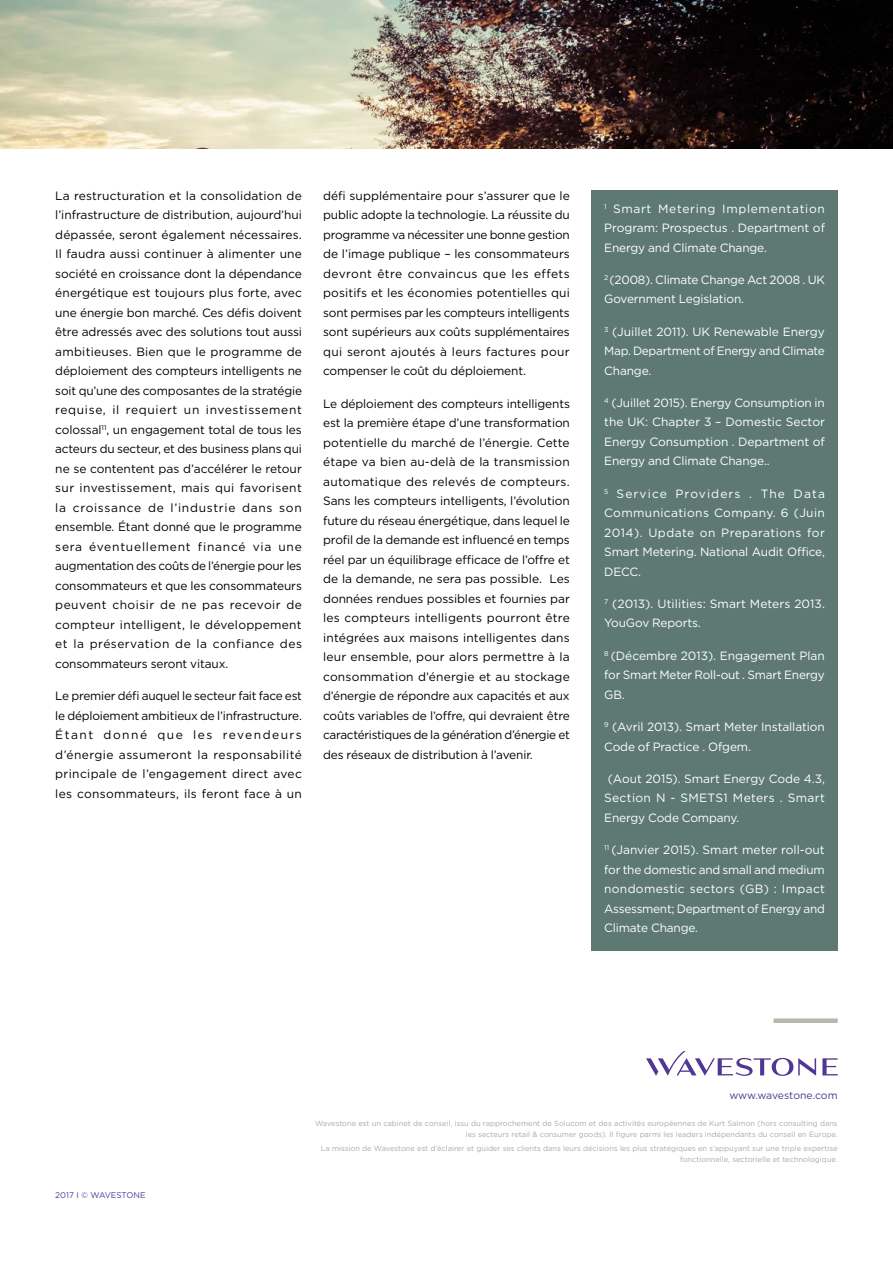
<style>
.page{position:relative;width:893px;height:1263px;background:#fff}
.page>*{position:absolute;margin:0;border:0;box-sizing:border-box;transform-origin:0 0}
.t1{font:12px/19.5px "Gotham";letter-spacing:-.01em;color:#000;text-align:justify}
.t2{font:12px/19.5px "Gotham";letter-spacing:-.01em;color:#fff;text-align:justify}
.t3{font:10.5px "Gotham";letter-spacing:-.01em;color:#503795}
.t4{font:8.25px "Gotham";color:#503795}
.t5{font:7.5px/10.5px "Gotham";color:#a7a9ac;text-align:right}
</style>
<div class="page">
<img style="left:0;top:0;width:893px;height:149px">
<svg style="left:822px;top:1058px;width:16px;height:17px"></svg>
<svg style="left:646px;top:1051px;width:170px;height:25px"></svg>
<div style="left:773px;top:1018px;width:65px;height:5px;background:#b9b6ac"></div>
<div style="left:591px;top:190px;width:247px;height:760px;background:#5d7972"></div>
<p class="t1" style="left:55px;top:186px;width:248px">La restructuration et la consolidation de l’infrastructure de distribution, aujourd’hui dépassée, seront également nécessaires.<br>Il faudra aussi continuer à alimenter une société en croissance dont la dépendance énergétique est toujours plus forte, avec une énergie bon marché. Ces défis doivent être adressés avec des solutions tout aussi ambitieuses. Bien que le programme de déploiement des compteurs intelligents ne soit qu’une des composantes de la stratégie requise, il requiert un investissement colossal<sup>11</sup>, un engagement total de tous les acteurs du secteur, et des business plans qui ne se contentent pas d’accélérer le retour sur investissement, mais qui favorisent la croissance de l’industrie dans son ensemble. Étant donné que le programme sera éventuellement financé via une augmentation des coûts de l’énergie pour les consommateurs et que les consommateurs peuvent choisir de ne pas recevoir de compteur intelligent, le développement et la préservation de la confiance des consommateurs seront vitaux.</p>
<p class="t1" style="left:55px;top:686px;width:248px">Le premier défi auquel le secteur fait face est le déploiement ambitieux de l’infrastructure.<br>Étant donné que les revendeurs d’énergie assumeront la responsabilité principale de l’engagement direct avec les consommateurs, ils feront face à un</p>
<p class="t1" style="left:323px;top:186px;width:248px">défi supplémentaire pour s’assurer que le public adopte la technologie. La réussite du programme va nécessiter une bonne gestion de l’image publique – les consommateurs devront être convaincus que les effets positifs et les économies potentielles qui sont permises par les compteurs intelligents sont supérieurs aux coûts supplémentaires qui seront ajoutés à leurs factures pour compenser le coût du déploiement.</p>
<p class="t1" style="left:323px;top:393px;width:248px">Le déploiement des compteurs intelligents est la première étape d’une transformation potentielle du marché de l’énergie. Cette étape va bien au-delà de la transmission automatique des relevés de compteurs.<br>Sans les compteurs intelligents, l’évolution future du réseau énergétique, dans lequel le profil de la demande est influencé en temps réel par un équilibrage efficace de l’offre et de la demande, ne sera pas possible. Les données rendues possibles et fournies par les compteurs intelligents pourront être intégrées aux maisons intelligentes dans leur ensemble, pour alors permettre à la consommation d’énergie et au stockage d’énergie de répondre aux capacités et aux coûts variables de l’offre, qui devraient être caractéristiques de la génération d’énergie et des réseaux de distribution à l’avenir.</p>
<p class="t2" style="left:604px;top:198px;width:222px"><sup>1</sup> Smart Metering Implementation Program: Prospectus . Department of Energy and Climate Change.</p>
<p class="t2" style="left:604px;top:270px;width:222px"><sup>2</sup> (2008). Climate Change Act 2008 . UK<br>Government Legislation.</p>
<p class="t2" style="left:604px;top:321px;width:222px"><sup>3</sup> (Juillet 2011). UK Renewable Energy Map. Department of Energy and Climate Change.</p>
<p class="t2" style="left:604px;top:393px;width:222px"><sup>4</sup> (Juillet 2015). Energy Consumption in the UK: Chapter 3 – Domestic Sector Energy Consumption . Department of Energy and Climate Change..</p>
<p class="t2" style="left:604px;top:483px;width:222px"><sup>5</sup> Service Providers . The Data Communications Company. 6 (Juin 2014). Update on Preparations for Smart Metering. National Audit Office, DECC.</p>
<p class="t2" style="left:604px;top:594px;width:222px"><sup>7</sup> (2013). Utilities: Smart Meters 2013.<br>YouGov Reports.</p>
<p class="t2" style="left:604px;top:645px;width:222px"><sup>8</sup> (Décembre 2013). Engagement Plan for Smart Meter Roll-out . Smart Energy GB.</p>
<p class="t2" style="left:604px;top:717px;width:222px"><sup>9</sup> (Avril 2013). Smart Meter Installation<br>Code of Practice . Ofgem.</p>
<p class="t2" style="left:604px;top:768px;width:222px">(Aout 2015). Smart Energy Code 4.3, Section N - SMETS1 Meters . Smart Energy Code Company.</p>
<p class="t2" style="left:604px;top:840px;width:222px"><sup>11</sup> (Janvier 2015). Smart meter roll-out for the domestic and small and medium nondomestic sectors (GB) : Impact Assessment; Department of Energy and Climate Change.</p>
<p class="t4" style="left:55px;top:1190px;width:92px">2017 I © WAVESTONE</p>
<p class="t3" style="left:729px;top:1089px;width:110px">www.wavestone.com</p>
<p class="t5" style="left:315px;top:1118px;width:524px">Wavestone est un cabinet de conseil, issu du rapprochement de Solucom et des activités européennes de Kurt Salmon (hors consulting dans les secteurs retail &amp; consumer goods). Il figure parmi les leaders indépendants du conseil en Europe.</p>
<p class="t5" style="left:321px;top:1143px;width:518px">La mission de Wavestone est d’éclairer et guider ses clients dans leurs décisions les plus stratégiques en s’appuyant sur une triple expertise fonctionnelle, sectorielle et technologique.</p>
</div>
